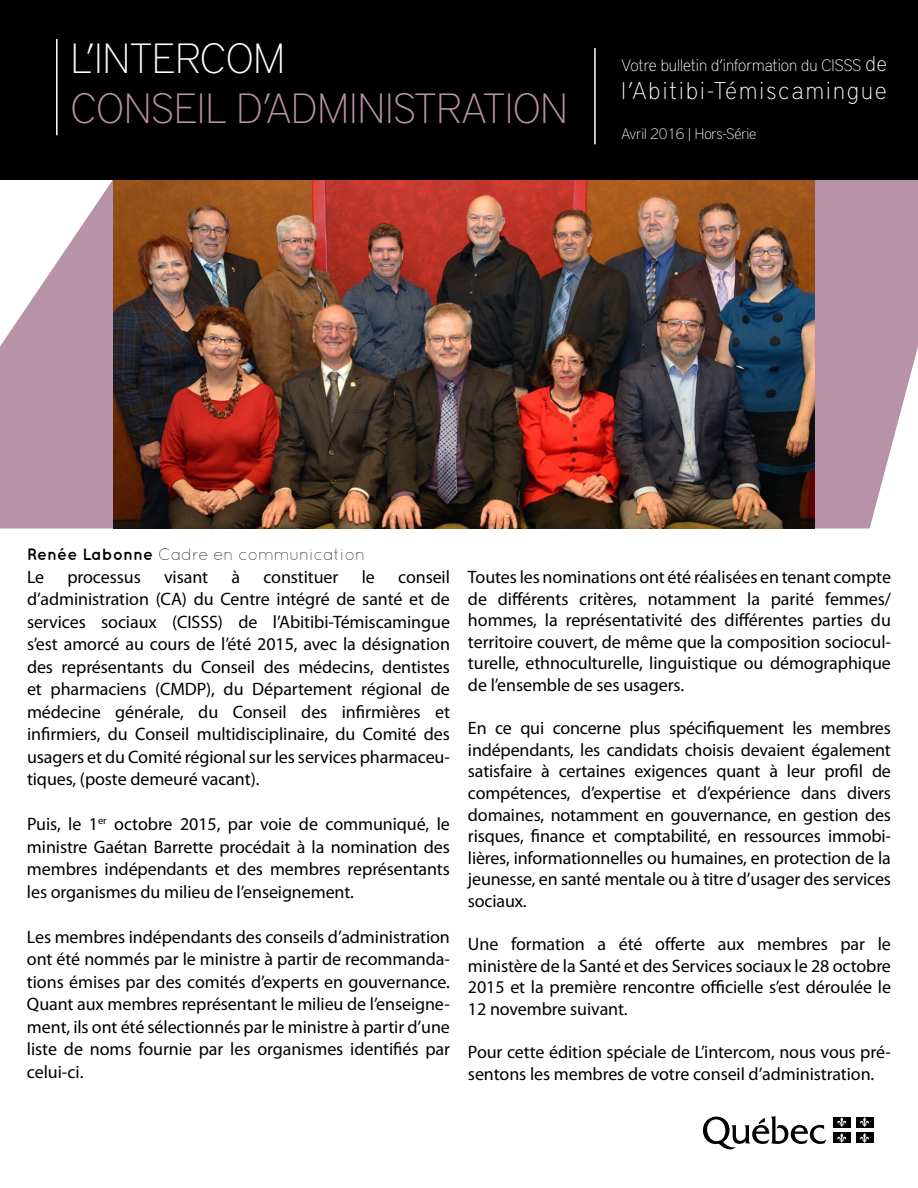
<style>
.page{position:relative;width:918px;height:1188px;background:#fff}
.page>*{position:absolute;margin:0;border:0;box-sizing:border-box;transform-origin:0 0}
.t1{font:100 42px "District Pro";color:#b892a6}
.t2{font:100 42px "District Pro";color:#fff}
.t3{font:100 24px "District Pro";letter-spacing:.09em;color:#fff}
.t4{font:18px/22.5px "Myriad Pro";letter-spacing:-.005em;color:#000;text-align:justify}
.t5{font:100 16.5px "District Pro";color:#fff}
.t6{font:300 16.5px "Quicksand";color:#000}
.t7{font:100 15px "District Pro";letter-spacing:-.01em;color:#fff}
.s1{font-size:21px}
.s2{font-weight:700}
</style>
<div class="page">
<svg style="left:0;top:179px;width:113px;height:350px;fill:#b892a6"></svg>
<svg style="left:814px;top:179px;width:104px;height:350px;background:#bf9eaf"></svg>
<img style="left:113px;top:179px;width:701px;height:350px">
<div style="left:0;top:0;width:918px;height:179px;background:#000"></div>
<hr style="left:594px;top:48px;width:2px;height:96px;background:#fff">
<hr style="left:56px;top:39px;width:2px;height:96px;background:#fff">
<svg style="left:703px;top:1116px;width:123px;height:34px"></svg>
<div style="left:833px;top:1117px;width:18px;height:10px;background:#000"></div>
<svg style="left:837px;top:1117px;width:9px;height:10px"></svg>
<div style="left:856px;top:1117px;width:17px;height:10px;background:#000"></div>
<svg style="left:860px;top:1117px;width:9px;height:10px"></svg>
<div style="left:833px;top:1133px;width:18px;height:10px;background:#000"></div>
<svg style="left:837px;top:1133px;width:9px;height:10px"></svg>
<div style="left:856px;top:1133px;width:17px;height:10px;background:#000"></div>
<svg style="left:860px;top:1133px;width:9px;height:10px"></svg>
<h1 class="t2" style="left:71px;top:28px;width:216px">L’INTERCOM</h1>
<h1 class="t1" style="left:71px;top:78px;width:499px">CONSEIL D’ADMINISTRATION</h1>
<p class="t5" style="left:622px;top:53px;width:267px">Votre bulletin d’information du CISSS <span class="s1">de</span></p>
<h2 class="t3" style="left:622px;top:74px;width:267px">l’Abitibi-Témiscamingue</h2>
<p class="t7" style="left:622px;top:123px;width:136px">Avril 2016 | Hors-Série</p>
<p class="t6" style="left:27px;top:545px;width:340px"><span class="s2">Renée Labonne</span> Cadre en communication</p>
<p class="t4" style="left:27px;top:565px;width:19px">Le</p>
<p class="t4" style="left:67px;top:565px;width:75px">processus</p>
<p class="t4" style="left:164px;top:565px;width:46px">visant</p>
<p class="t4" style="left:231px;top:565px;width:10px">à</p>
<p class="t4" style="left:263px;top:565px;width:77px">constituer</p>
<p class="t4" style="left:362px;top:565px;width:15px">le</p>
<p class="t4" style="left:27px;top:565px;width:425px;text-indent:371px">conseil d’administration (CA) du Centre intégré de santé et de services sociaux (CISSS) de l’Abitibi-Témiscamingue s’est amorcé au cours de l’été 2015, avec la désignation des représentants du Conseil des médecins, dentistes et pharmaciens (CMDP), du Département régional de médecine générale, du Conseil des infirmières et infirmiers, du Conseil multidisciplinaire, du Comité des usagers et du Comité régional sur les services pharmaceu&shy;tiques, (poste demeuré vacant).</p>
<p class="t4" style="left:27px;top:813px;width:425px">Puis, le 1<sup>er</sup> octobre 2015, par voie de communiqué, le ministre Gaétan Barrette procédait à la nomination des membres indépendants et des membres représentants les organismes du milieu de l’enseignement.</p>
<p class="t4" style="left:27px;top:925px;width:425px">Les membres indépendants des conseils d’administration ont été nommés par le ministre à partir de recommanda&shy;tions émises par des comités d’experts en gouvernance.<br>Quant aux membres représentant le milieu de l’enseigne&shy;ment, ils ont été sélectionnés par le ministre à partir d’une liste de noms fournie par les organismes identifiés par celui-ci.</p>
<p class="t4" style="left:468px;top:566px;width:425px;line-height:21.6px">Toutes les nominations ont été réalisées en tenant compte de différents critères, notamment la parité femmes/ hommes, la représentativité des différentes parties du territoire couvert, de même que la composition sociocul&shy;turelle, ethnoculturelle, linguistique ou démographique de l’ensemble de ses usagers.</p>
<p class="t4" style="left:468px;top:717px;width:425px;line-height:21.6px">En ce qui concerne plus spécifiquement les membres indépendants, les candidats choisis devaient également satisfaire à certaines exigences quant à leur profil de compétences, d’expertise et d’expérience dans divers domaines, notamment en gouvernance, en gestion des risques, finance et comptabilité, en ressources immobi&shy;lières, informationnelles ou humaines, en protection de la jeunesse, en santé mentale ou à titre d’usager des services sociaux.</p>
<p class="t4" style="left:468px;top:933px;width:425px;line-height:21.6px">Une formation a été offerte aux membres par le ministère de la Santé et des Services sociaux le 28 octobre 2015 et la première rencontre officielle s’est déroulée le 12 novembre suivant.</p>
<p class="t4" style="left:468px;top:1041px;width:424px;line-height:21.6px">Pour cette édition spéciale de L’intercom, nous vous pré&shy;sentons les membres de votre conseil d’administration.</p>
</div>
